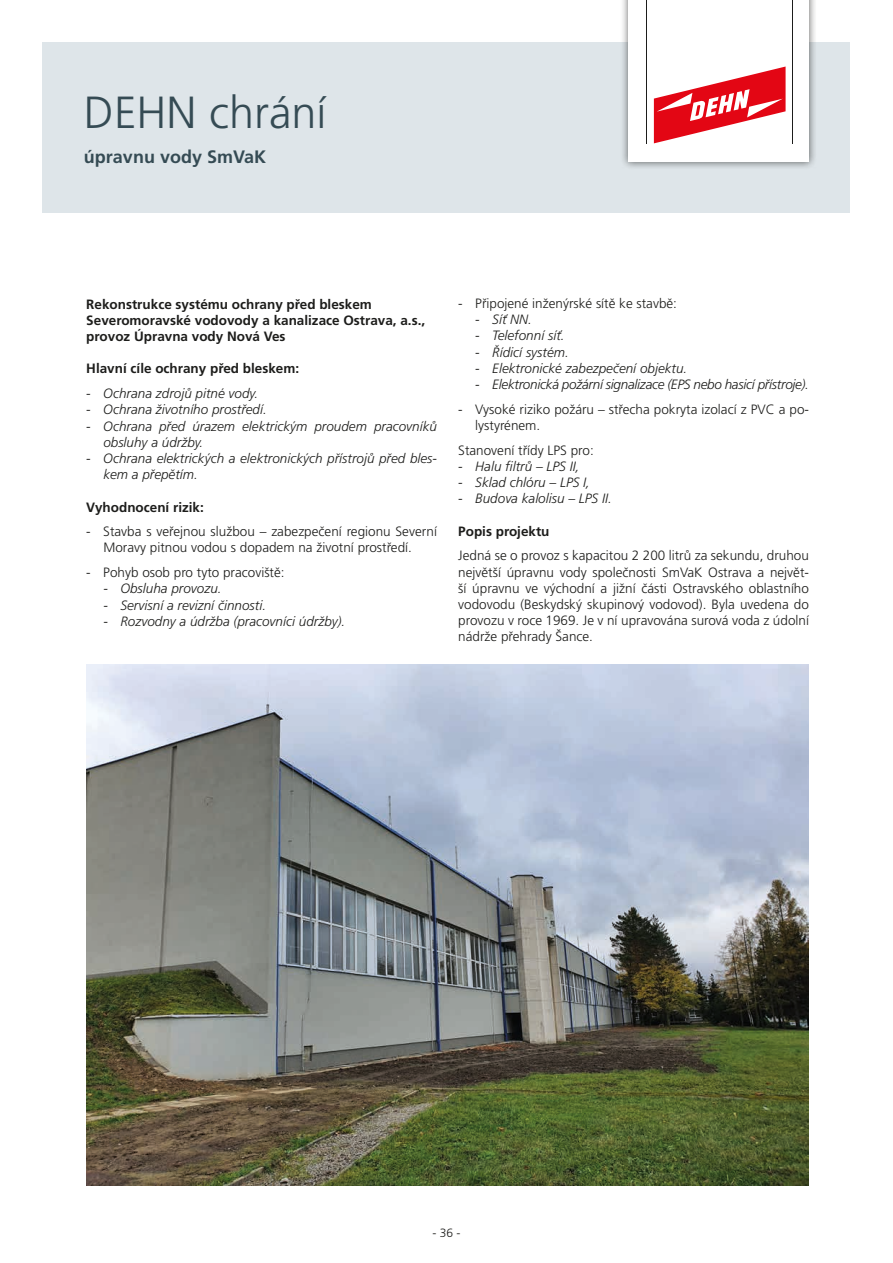
<style>
.page{position:relative;width:893px;height:1263px;background:#fff}
.page>*{position:absolute;margin:0;border:0;box-sizing:border-box;transform-origin:0 0}
.t1{font:300 45px "Frutiger CE";color:#354b54}
.t2{font:700 18px "Frutiger CE";color:#354b54}
.t3{font:300 13.5px/16.2px "Frutiger CE";color:#1d1d1b;text-align:center}
.t4{font:italic 300 13.5px/16.2px "Frutiger CE";color:#1d1d1b}
.t5{font:700 13.5px/16.2px "Frutiger CE";color:#1d1d1b}
.t6{font:italic 300 13.5px "Frutiger CE";letter-spacing:-.02em;color:#1d1d1b}
.t7{font:300 12px "Frutiger CE";color:#1d1d1b}
</style>
<div class="page">
<div style="left:43px;top:43px;width:807px;height:170px;background:#dee5e9"></div>
<div style="left:620px;top:0;width:197px;height:170px;background:#1d1d1b;opacity:.65"></div>
<div style="left:628px;top:0;width:181px;height:162px;background:#fff"></div>
<svg style="left:654px;top:67px;width:132px;height:76px"></svg>
<hr style="left:646px;top:0;width:1px;height:143px;background:#1d1d1b">
<hr style="left:792px;top:0;width:1px;height:143px;background:#1d1d1b">
<img style="left:86px;top:665px;width:722px;height:520px">
<h1 class="t1" style="left:84px;top:86px;width:244px">DEHN chrání</h1>
<h2 class="t2" style="left:84px;top:145px;width:184px">úpravnu vody SmVaK</h2>
<p class="t5" style="left:86px;top:296px;width:340px">Rekonstrukce systému ochrany před bleskem<br>Severomoravské vodovody a kanalizace Ostrava, a.s., provoz Úpravna vody Nová Ves</p>
<p class="t5" style="left:86px;top:360px;width:214px">Hlavní cíle ochrany před bleskem:</p>
<p class="t4" style="left:86px;top:385px;width:173px">- Ochrana zdrojů pitné vody.</p>
<p class="t4" style="left:86px;top:402px;width:182px">- Ochrana životního prostředí.</p>
<p class="t4" style="left:103px;top:418px;width:335px;text-indent:-17px">- Ochrana před úrazem elektrickým proudem pracovníků obsluhy a údržby.</p>
<p class="t4" style="left:103px;top:450px;width:335px;text-indent:-17px">- Ochrana elektrických a elektronických přístrojů před bles&shy;kem a přepětím.</p>
<p class="t5" style="left:86px;top:499px;width:119px">Vyhodnocení rizik:</p>
<p class="t3" style="left:86px;top:523px;width:352px">- Stavba s veřejnou službou – zabezpečení regionu Severní<br>Moravy pitnou vodou s dopadem na životní prostředí.</p>
<p class="t3" style="left:86px;top:564px;width:200px">- Pohyb osob pro tyto pracoviště:</p>
<p class="t4" style="left:103px;top:581px;width:120px">- Obsluha provozu.</p>
<p class="t4" style="left:103px;top:597px;width:164px">- Servisní a revizní činnosti.</p>
<p class="t4" style="left:103px;top:613px;width:244px">- Rozvodny a údržba (pracovníci údržby).</p>
<p class="t3" style="left:458px;top:295px;width:220px">- Připojené inženýrské sítě ke stavbě:</p>
<p class="t4" style="left:475px;top:311px;width:58px">- Síť NN.</p>
<p class="t4" style="left:475px;top:328px;width:91px">- Telefonní síť.</p>
<p class="t4" style="left:475px;top:344px;width:95px">- Řídicí systém.</p>
<p class="t4" style="left:475px;top:360px;width:214px">- Elektronické zabezpečení objektu.</p>
<p class="t6" style="left:475px;top:376px;width:335px">- Elektronická požární signalizace (EPS nebo hasicí přístroje).</p>
<p class="t3" style="left:475px;top:401px;width:335px;text-align:left;text-indent:-17px">- Vysoké riziko požáru – střecha pokryta izolací z PVC a po&shy;lystyrénem.</p>
<p class="t3" style="left:458px;top:442px;width:137px">Stanovení třídy LPS pro:</p>
<p class="t4" style="left:458px;top:458px;width:123px">- Halu filtrů – LPS II,</p>
<p class="t4" style="left:458px;top:474px;width:134px">- Sklad chlóru – LPS I,</p>
<p class="t4" style="left:458px;top:490px;width:155px">- Budova kalolisu – LPS II.</p>
<p class="t5" style="left:458px;top:523px;width:93px">Popis projektu</p>
<p class="t3" style="left:458px;top:548px;width:352px;text-align:justify">Jedná se o provoz s kapacitou 2 200 litrů za sekundu, druhou největší úpravnu vody společnosti SmVaK Ostrava a největ&shy;ší úpravnu ve východní a jižní části Ostravského oblastního vodovodu (Beskydský skupinový vodovod). Byla uvedena do provozu v roce 1969. Je v ní upravována surová voda z údolní nádrže přehrady Šance.</p>
<p class="t7" style="left:432px;top:1226px;width:30px">- 36 -</p>
</div>
